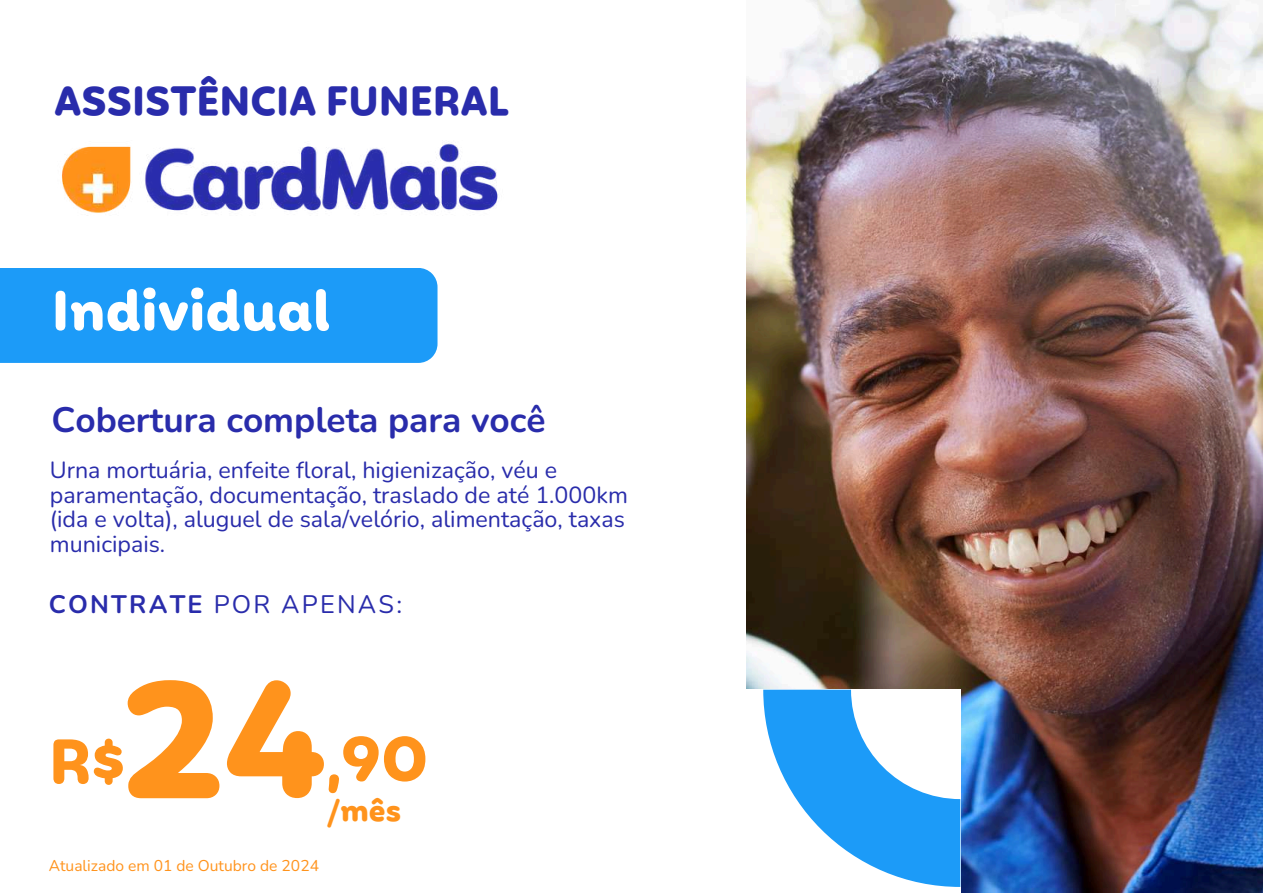
<style>
.page{position:relative;width:1263px;height:894px;background:#fff}
.page>*{position:absolute;margin:0;border:0;box-sizing:border-box;transform-origin:0 0}
.t1{font:700 158.55px "Mohr Rounded Alt";color:#ff931c}
.t2{font:700 60.45px "Mohr Rounded Alt";color:#ff931c}
.t3{font:700 54.15px "Mohr Rounded Alt";color:#fff}
.t4{font:700 39px "Mohr Rounded Alt";color:#292cab}
.t5{font:700 35.25px "Nunito";color:#292cab}
.t6{font:700 29.1px "Mohr Rounded Alt";color:#ff931c}
.t7{font:25.2px "Nunito";letter-spacing:.09em;color:#292cab}
.t8{font:23.25px/24.8px "Nunito";color:#292cab}
.t9{font:15.6px "Nunito";color:#ff931c}
.s1{font-weight:700}
</style>
<div class="page">
<div style="left:0;top:268px;width:437px;height:95px;background:#1c9bf8"></div>
<img style="left:747px;top:0;width:516px;height:892px">
<div style="left:696px;top:689px;width:264px;height:204px;background:#fff"></div>
<svg style="left:763px;top:689px;width:197px;height:197px"></svg>
<img style="left:50px;top:143px;width:448px;height:141px">
<h3 class="t4" style="left:54px;top:85px;width:456px">ASSISTÊNCIA FUNERAL</h3>
<h3 class="t3" style="left:51px;top:288px;width:281px">Individual</h3>
<h3 class="t5" style="left:51px;top:396px;width:496px">Cobertura completa para você</h3>
<p class="t8" style="left:50px;top:458px;width:580px">Urna mortuária, enfeite floral, higienização, véu e paramentação, documentação, traslado de até 1.000km (ida e volta), aluguel de sala/velório, alimentação, taxas municipais.</p>
<p class="t7" style="left:49px;top:587px;width:355px"><span class="s1">CONTRATE</span> POR APENAS:</p>
<h1 class="t1" style="left:121px;top:674px;width:206px">24</h1>
<h2 class="t2" style="left:327px;top:733px;width:103px">,90</h2>
<p class="t6" style="left:327px;top:798px;width:76px">/mês</p>
<h2 class="t2" style="left:49px;top:736px;width:78px">R$</h2>
<p class="t9" style="left:49px;top:855px;width:272px">Atualizado em 01 de Outubro de 2024</p>
</div>
